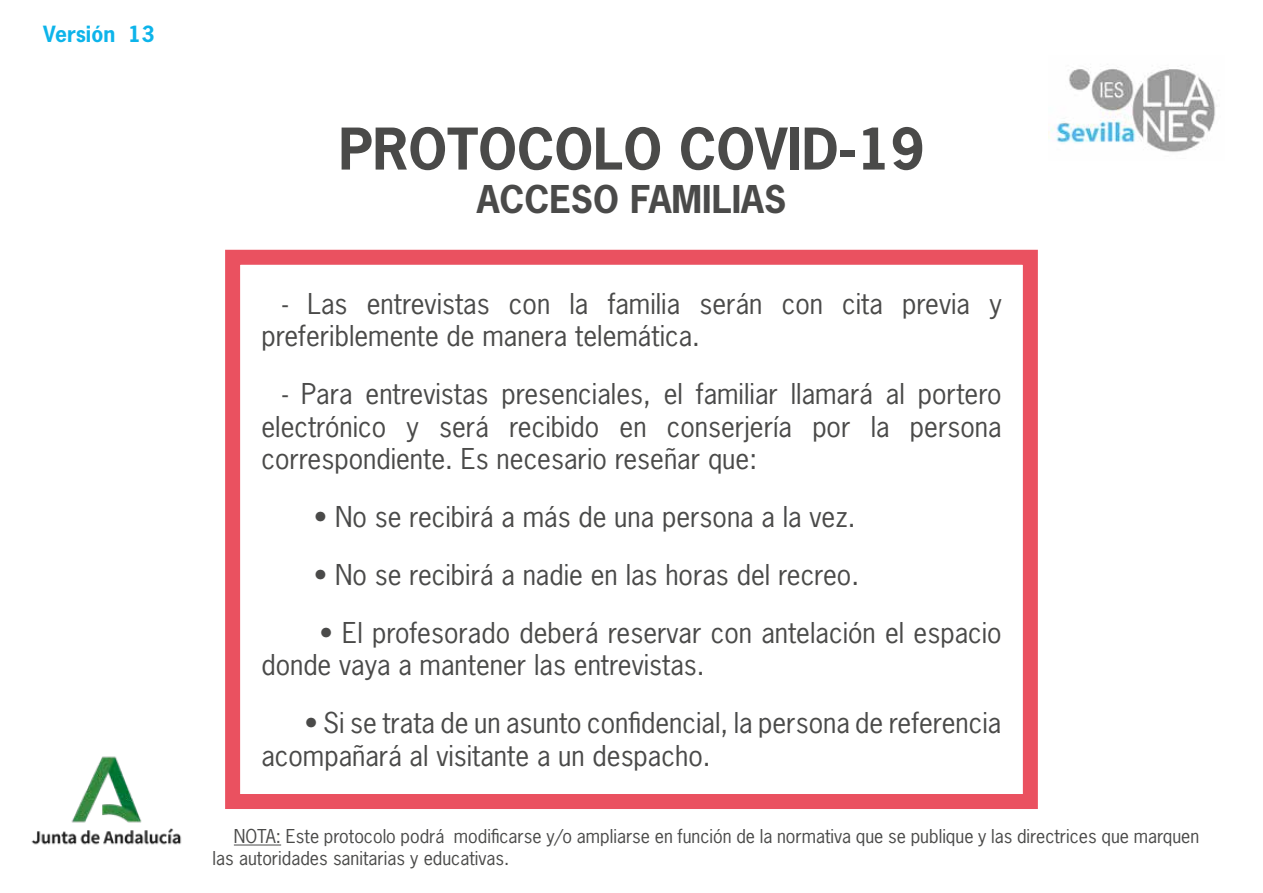
<style>
.page{position:relative;width:1263px;height:893px;background:#fff}
.page>*{position:absolute;margin:0;border:0;box-sizing:border-box;transform-origin:0 0}
.t1{font:700 54px "News Gothic Std";color:#4a4a49}
.t2{font:700 36px "News Gothic Std";color:#4a4a49}
.t3{font:27px/32.4px "News Gothic Std";color:#4a4a49}
.t4{font:700 21px "News Gothic Std";color:#0db4ea}
.t5{font:18px/21.6px "News Gothic Std";color:#4a4a49}
</style>
<div class="page">
<img style="left:31px;top:756px;width:151px;height:89px">
<img style="left:1048px;top:65px;width:168px;height:87px">
<hr style="left:234px;top:844px;width:47px;height:1px;background:#4a4a49">
<div style="left:225px;top:250px;width:813px;height:559px;border:15px solid #ea5160"></div>
<p class="t4" style="left:43px;top:20px;width:113px">Versión 13</p>
<h1 class="t1" style="left:339px;top:113px;width:587px">PROTOCOLO COVID-19</h1>
<h2 class="t2" style="left:477px;top:175px;width:311px">ACCESO FAMILIAS</h2>
<p class="t3" style="left:261px;top:287px;width:742px;text-indent:21px">- Las entrevistas con la familia serán con cita previa y preferiblemente de manera telemática.</p>
<p class="t3" style="left:261px;top:378px;width:742px;text-align:justify;text-indent:21px">- Para entrevistas presenciales, el familiar llamará al portero electrónico y será recibido en conserjería por la persona correspondiente. Es necesario reseñar que:</p>
<p class="t3" style="left:314px;top:500px;width:543px">• No se recibirá a más de una persona a la vez.</p>
<p class="t3" style="left:314px;top:558px;width:547px">• No se recibirá a nadie en las horas del recreo.</p>
<p class="t3" style="left:261px;top:616px;width:742px;text-indent:58px">• El profesorado deberá reservar con antelación el espacio donde vaya a mantener las entrevistas.</p>
<p class="t3" style="left:261px;top:707px;width:741px;text-indent:43px">• Si se trata de un asunto confidencial, la persona de referencia acompañará al visitante a un despacho.</p>
<p class="t5" style="left:213px;top:825px;width:988px;text-indent:21px">NOTA: Este protocolo podrá modificarse y/o ampliarse en función de la normativa que se publique y las directrices que marquen las autoridades sanitarias y educativas.</p>
</div>
